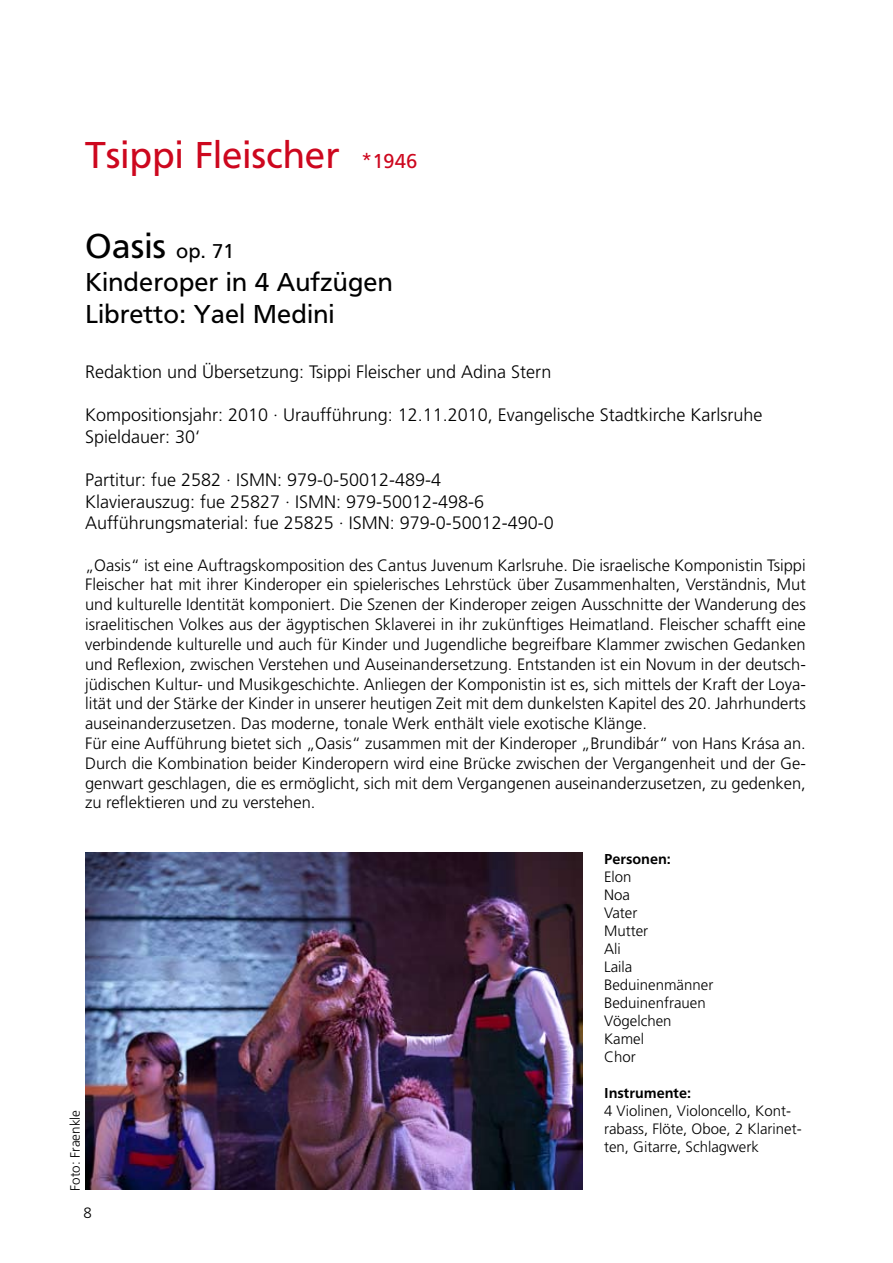
<style>
.page{position:relative;width:893px;height:1263px;background:#fff}
.page>*{position:absolute;margin:0;border:0;box-sizing:border-box;transform-origin:0 0}
.t1{font:39px "Frutiger";color:#cd071e}
.t2{font:36px "Frutiger";color:#000}
.t3{font:27px/32.4px "Frutiger";color:#000}
.t4{font:300 18px/21.6px "Frutiger";color:#000}
.t5{font:300 16.5px/19.8px "Frutiger";color:#000}
.t6{font:300 15px/18px "Frutiger";color:#000}
.t7{font:700 15px "Frutiger";color:#000}
.t8{font:300 13.5px "Frutiger";color:#000}
.s1{font-size:21px}
</style>
<div class="page">
<img style="left:85px;top:853px;width:498px;height:336px">
<h1 class="t1" style="left:85px;top:133px;width:334px">Tsippi Fleischer <span class="s1">*1946</span></h1>
<h2 class="t2" style="left:85px;top:226px;width:151px">Oasis <span class="s1">op. 71</span></h2>
<h3 class="t3" style="left:85px;top:265px;width:309px">Kinderoper in 4 Aufzügen<br>Libretto: Yael Medini</h3>
<p class="t4" style="left:85px;top:361px;width:468px">Redaktion und Übersetzung: Tsippi Fleischer und Adina Stern</p>
<p class="t4" style="left:85px;top:404px;width:679px">Kompositionsjahr: 2010 · Uraufführung: 12.11.2010, Evangelische Stadtkirche Karlsruhe<br>Spieldauer: 30‘</p>
<p class="t4" style="left:85px;top:469px;width:470px">Partitur: fue 2582 · ISMN: 979-0-50012-489-4<br>Klavierauszug: fue 25827 · ISMN: 979-50012-498-6<br>Aufführungsmaterial: fue 25825 · ISMN: 979-0-50012-490-0</p>
<p class="t5" style="left:85px;top:555px;width:722px">„Oasis“ ist eine Auftragskomposition des Cantus Juvenum Karlsruhe. Die israelische Komponistin Tsippi Fleischer hat mit ihrer Kinderoper ein spielerisches Lehrstück über Zusammenhalten, Verständnis, Mut und kulturelle Identität komponiert. Die Szenen der Kinderoper zeigen Ausschnitte der Wanderung des israelitischen Volkes aus der ägyptischen Sklaverei in ihr zukünftiges Heimatland. Fleischer schafft eine verbindende kulturelle und auch für Kinder und Jugendliche begreifbare Klammer zwischen Gedanken und Reflexion, zwischen Verstehen und Auseinandersetzung. Entstanden ist ein Novum in der deutsch&shy;jüdischen Kultur- und Musikgeschichte. Anliegen der Komponistin ist es, sich mittels der Kraft der Loya&shy;lität und der Stärke der Kinder in unserer heutigen Zeit mit dem dunkelsten Kapitel des 20. Jahrhunderts auseinanderzusetzen. Das moderne, tonale Werk enthält viele exotische Klänge.<br>Für eine Aufführung bietet sich „Oasis“ zusammen mit der Kinderoper „Brundibár“ von Hans Krása an.<br>Durch die Kombination beider Kinderopern wird eine Brücke zwischen der Vergangenheit und der Ge&shy;genwart geschlagen, die es ermöglicht, sich mit dem Vergangenen auseinanderzusetzen, zu gedenken, zu reflektieren und zu verstehen.</p>
<p class="t8" style="left:67px;top:1191px;width:82px;rotate:-90deg">Foto: Fraenkle</p>
<p class="t6" style="left:84px;top:1204px;width:10px">8</p>
<p class="t7" style="left:604px;top:851px;width:68px">Personen:</p>
<p class="t6" style="left:604px;top:868px;width:111px">Elon<br>Noa<br>Vater<br>Mutter<br>Ali<br>Laila<br>Beduinenmänner<br>Beduinenfrauen<br>Vögelchen<br>Kamel<br>Chor</p>
<p class="t7" style="left:604px;top:1085px;width:88px">Instrumente:</p>
<p class="t6" style="left:604px;top:1102px;width:199px">4 Violinen, Violoncello, Kont&shy;rabass, Flöte, Oboe, 2 Klarinet&shy;ten, Gitarre, Schlagwerk</p>
</div>
